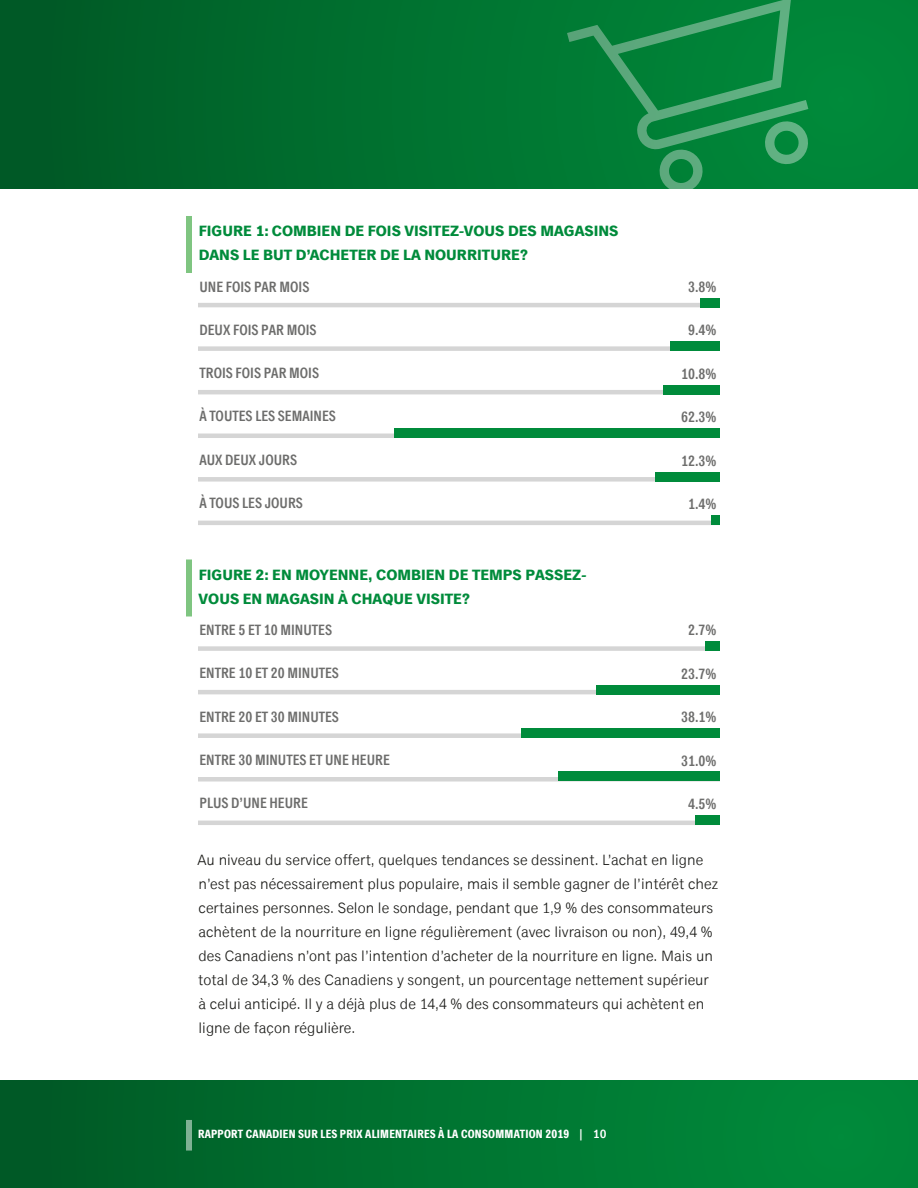
<style>
.page{position:relative;width:918px;height:1188px;background:#fff}
.page>*{position:absolute;margin:0;border:0;box-sizing:border-box;transform-origin:0 0}
._03_Body{font:15px/24px "Classic Grotesque Pro";color:#1d1d1a}
.t1{font:15px "Classic Grotesque Pro Cn S Bd";color:#6d6d6c}
.t2{font:700 15px/24px "Classic Grotesque Pro";color:#008b3b}
.t3{font:700 condensed 12px "Classic Grotesque Pro";letter-spacing:.02em;color:#fff}
.s1{font-weight:600;font-stretch:normal}
</style>
<div class="page">
<div style="left:186px;top:216px;width:6px;height:57px;background:#7fc581"></div>
<div style="left:186px;top:559px;width:6px;height:57px;background:#7fc581"></div>
<hr style="left:198px;top:521px;width:522px;height:4px;background:#d5d5d5">
<div style="left:198px;top:477px;width:522px;height:5px;background:#d5d5d5"></div>
<hr style="left:198px;top:434px;width:522px;height:4px;background:#d5d5d5">
<hr style="left:198px;top:390px;width:522px;height:4px;background:#d5d5d5">
<div style="left:198px;top:346px;width:522px;height:5px;background:#d5d5d5"></div>
<hr style="left:198px;top:303px;width:522px;height:4px;background:#d5d5d5">
<div style="left:711px;top:515px;width:9px;height:10px;background:#008b3b"></div>
<div style="left:655px;top:472px;width:65px;height:10px;background:#008b3b"></div>
<div style="left:395px;top:428px;width:325px;height:10px;background:#008b3b"></div>
<div style="left:664px;top:385px;width:56px;height:9px;background:#008b3b"></div>
<div style="left:670px;top:341px;width:50px;height:10px;background:#008b3b"></div>
<div style="left:701px;top:298px;width:19px;height:10px;background:#008b3b"></div>
<hr style="left:198px;top:821px;width:522px;height:4px;background:#d5d5d5">
<div style="left:198px;top:777px;width:522px;height:5px;background:#d5d5d5"></div>
<div style="left:198px;top:733px;width:522px;height:5px;background:#d5d5d5"></div>
<hr style="left:198px;top:690px;width:522px;height:4px;background:#d5d5d5">
<div style="left:198px;top:646px;width:522px;height:5px;background:#d5d5d5"></div>
<div style="left:696px;top:815px;width:24px;height:10px;background:#008b3b"></div>
<div style="left:558px;top:772px;width:162px;height:9px;background:#008b3b"></div>
<div style="left:521px;top:728px;width:199px;height:10px;background:#008b3b"></div>
<div style="left:596px;top:685px;width:124px;height:9px;background:#008b3b"></div>
<div style="left:706px;top:641px;width:14px;height:10px;background:#008b3b"></div>
<div style="left:0;top:1080px;width:918px;height:108px;background:linear-gradient(to right,#005a26,#008e3c)"></div>
<svg style="left:0;top:0;width:918px;height:189px;background:#047534"></svg>
<div style="left:186px;top:1120px;width:6px;height:31px;background:#7fb194"></div>
<p class="t2" style="left:199px;top:220px;width:18px">FIGURE</p>
<p class="t2" style="left:199px;top:220px;width:421px;text-indent:57px">1: COMBIEN DE FOIS VISITEZ-VOUS DES MAGASINS<br>DANS LE BUT D’ACHETER DE LA NOURRITURE?</p>
<p class="t1" style="left:200px;top:277px;width:111px">UNE FOIS PAR MOIS</p>
<p class="t1" style="left:200px;top:320px;width:119px">DEUX FOIS PAR MOIS</p>
<p class="t1" style="left:200px;top:364px;width:121px">TROIS FOIS PAR MOIS</p>
<p class="t1" style="left:199px;top:407px;width:138px">À TOUTES LES SEMAINES</p>
<p class="t1" style="left:200px;top:450px;width:99px">AUX DEUX JOURS</p>
<p class="t1" style="left:200px;top:493px;width:105px">À TOUS LES JOURS</p>
<p class="t2" style="left:199px;top:563px;width:389px;text-indent:57px">2: EN MOYENNE, COMBIEN DE TEMPS PASSEZ-<br>VOUS EN MAGASIN À CHAQUE VISITE?</p>
<p class="t2" style="left:199px;top:563px;width:18px">FIGURE</p>
<p class="t1" style="left:200px;top:621px;width:134px">ENTRE 5 ET 10 MINUTES</p>
<p class="t1" style="left:200px;top:664px;width:141px">ENTRE 10 ET 20 MINUTES</p>
<p class="t1" style="left:200px;top:707px;width:141px">ENTRE 20 ET 30 MINUTES</p>
<p class="t1" style="left:199px;top:750px;width:192px">ENTRE 30 MINUTES ET UNE HEURE</p>
<p class="t1" style="left:200px;top:794px;width:110px">PLUS D’UNE HEURE</p>
<p class="t1" style="left:688px;top:277px;width:30px">3.8%</p>
<p class="t1" style="left:688px;top:321px;width:30px">9.4%</p>
<p class="t1" style="left:681px;top:364px;width:37px">10.8%</p>
<p class="t1" style="left:681px;top:408px;width:37px">62.3%</p>
<p class="t1" style="left:681px;top:451px;width:37px">12.3%</p>
<p class="t1" style="left:688px;top:495px;width:30px">1.4%</p>
<p class="t1" style="left:688px;top:621px;width:30px">2.7%</p>
<p class="t1" style="left:681px;top:664px;width:37px">23.7%</p>
<p class="t1" style="left:681px;top:708px;width:37px">38.1%</p>
<p class="t1" style="left:681px;top:751px;width:37px">31.0%</p>
<p class="t1" style="left:688px;top:795px;width:30px">4.5%</p>
<p class="_03_Body" style="left:198px;top:848px;width:522px">Au niveau du service offert, quelques tendances se dessinent. L’achat en ligne n’est pas nécessairement plus populaire, mais il semble gagner de l’intérêt chez certaines personnes. Selon le sondage, pendant que 1,9 % des consommateurs achètent de la nourriture en ligne régulièrement (avec livraison ou non), 49,4 % des Canadiens n’ont pas l’intention d’acheter de la nourriture en ligne. Mais un total de 34,3 % des Canadiens y songent, un pourcentage nettement supérieur à celui anticipé. Il y a déjà plus de 14,4 % des consommateurs qui achètent en ligne de façon régulière.</p>
<p class="t3" style="left:198px;top:1126px;width:410px">RAPPORT CANADIEN SUR LES PRIX ALIMENTAIRES À LA CONSOMMATION 2019 <span class="s1">| 10</span></p>
</div>
